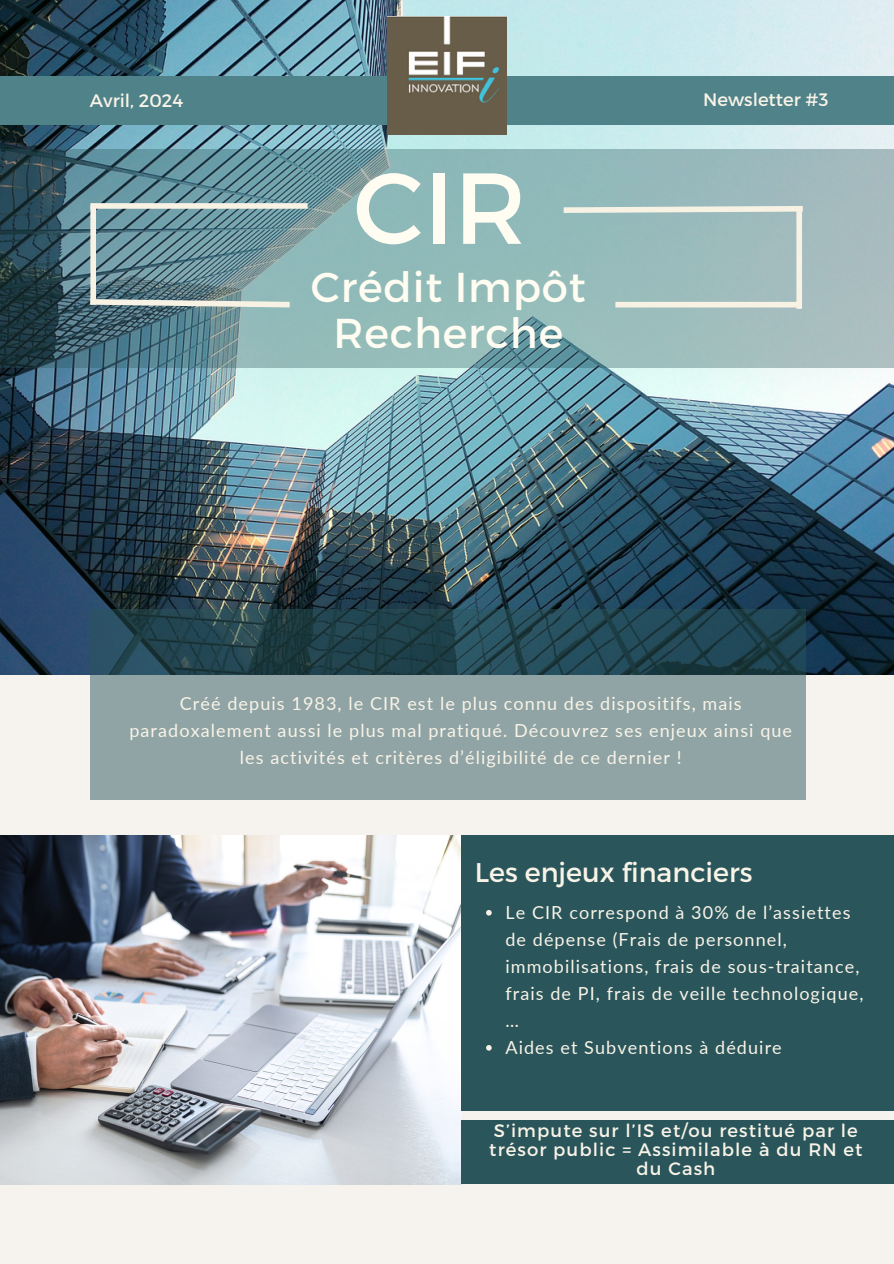
<style>
.page{position:relative;width:894px;height:1264px;background:#fff}
.page>*{position:absolute;margin:0;border:0;box-sizing:border-box;transform-origin:0 0}
.t1{font:100.65px "Montserrat";color:#fffcf2}
.t2{font:41.7px/46.2px "Montserrat";letter-spacing:.02em;color:#fffcf2;text-align:center}
.t3{font:27px "Montserrat";color:#f9f3e7}
.t4{font:18px/27px "Lato";letter-spacing:.06em;color:#f9f3e7;text-align:center}
.t5{font:18px/19.2px "Montserrat";letter-spacing:.06em;color:#f9f3e7;text-align:center}
.t6{font:18px "Montserrat";color:#f9f3e7}
</style>
<div class="page">
<div style="left:0;top:0;width:893px;height:1263px;background:#f6f3ef"></div>
<img style="left:0;top:0;width:893px;height:674px">
<svg style="left:0;top:149px;width:893px;height:219px;background:#7fa3a7"></svg>
<svg style="left:90px;top:609px;width:715px;height:191px;background:#6a8387"></svg>
<img style="left:0;top:835px;width:461px;height:349px">
<div style="left:460px;top:835px;width:433px;height:275px;background:#2a565b"></div>
<div style="left:460px;top:1119px;width:433px;height:64px;background:#2a565b"></div>
<div style="left:90px;top:203px;width:217px;height:6px;background:#f8f2e5"></div>
<svg style="left:85px;top:296px;width:210px;height:14px"></svg>
<div style="left:90px;top:206px;width:6px;height:99px;background:#f8f2e5"></div>
<svg style="left:558px;top:203px;width:250px;height:13px"></svg>
<div style="left:615px;top:302px;width:186px;height:5px;background:#f8f2e5"></div>
<div style="left:796px;top:210px;width:5px;height:99px;background:#f8f2e5"></div>
<div style="left:0;top:77px;width:893px;height:48px;background:#4f8389"></div>
<img style="left:387px;top:17px;width:119px;height:118px">
<svg style="left:486px;top:910px;width:5px;height:5px"></svg>
<svg style="left:486px;top:1045px;width:5px;height:5px"></svg>
<p class="t6" style="left:90px;top:89px;width:95px">Avril, 2024</p>
<p class="t6" style="left:703px;top:88px;width:126px">Newsletter #3</p>
<p class="t1" style="left:353px;top:143px;width:175px">CIR</p>
<p class="t2" style="left:311px;top:262px;width:276px">Crédit Impôt<br>Recherche</p>
<h1 class="t4" style="left:129px;top:689px;width:664px">Créé depuis 1983, le CIR est le plus connu des dispositifs, mais paradoxalement aussi le plus mal pratiqué. Découvrez ses enjeux ainsi que les activités et critères d’éligibilité de ce dernier !</h1>
<h3 class="t3" style="left:474px;top:855px;width:279px">Les enjeux financiers</h3>
<h2 class="t4" style="left:505px;top:898px;width:359px;text-align:left">Le CIR correspond à 30% de l’assiettes de dépense (Frais de personnel, immobilisations, frais de sous-traitance, frais de PI, frais de veille technologique, …</h2>
<p class="t4" style="left:505px;top:1033px;width:278px">Aides et Subventions à déduire</p>
<p class="t5" style="left:489px;top:1120px;width:374px">S’impute sur l’IS et/ou restitué par le trésor public = Assimilable à du RN et du Cash</p>
</div>
